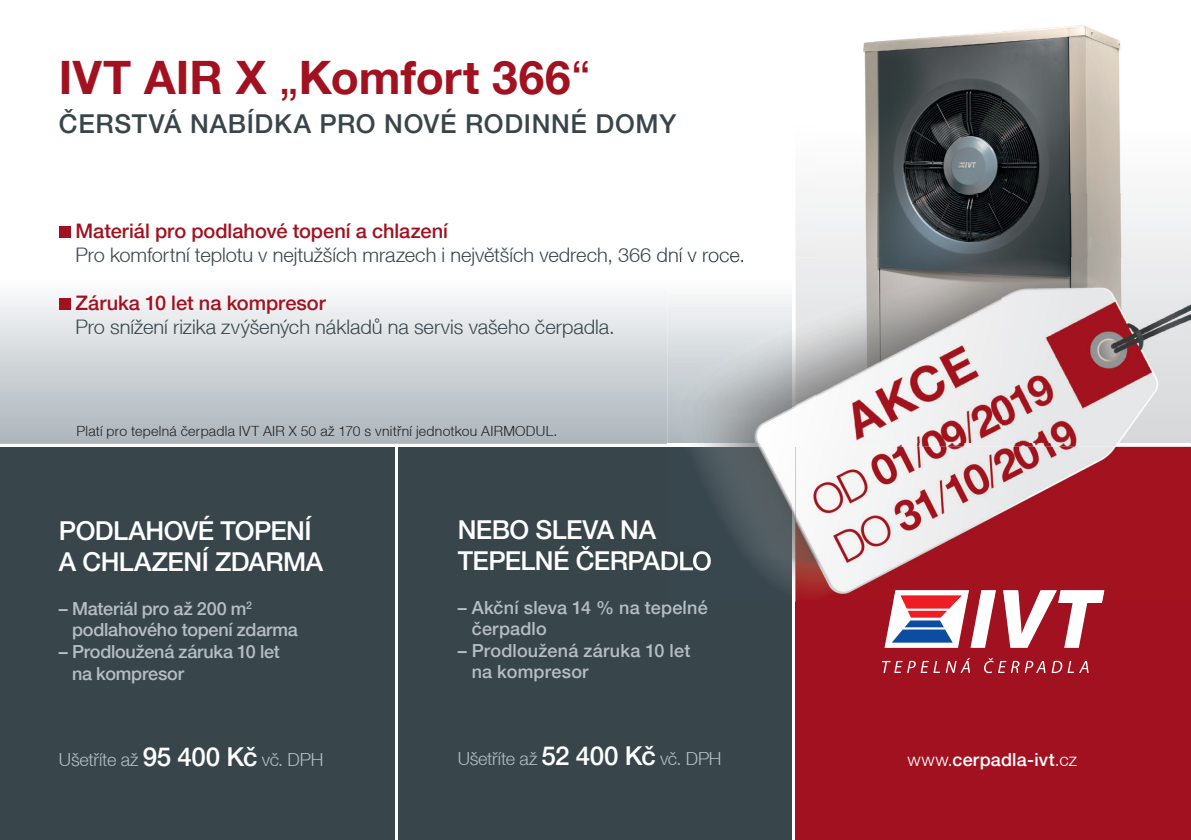
<style>
.page{position:relative;width:1191px;height:840px;background:#fff}
.page>*{position:absolute;margin:0;border:0;box-sizing:border-box;transform-origin:0 0}
.t1{font:700 46px "Helvetica KM";letter-spacing:.005em;color:#a2111f}
.t2{font:500 26px/31.2px "Helvetica KM";letter-spacing:-.02em;color:#fff}
.t3{font:500 26px "Helvetica KM";letter-spacing:.025em;color:#38464c}
.t4{font:300 20px "Helvetica KM";color:#38464c}
.t5{font:500 20px "Helvetica KM";color:#a2111f}
.t6{font:500 18px/21.6px "Helvetica KM";letter-spacing:-.005em;color:#b6bec3}
.t7{font:300 18px "Helvetica KM";letter-spacing:-.015em;color:#b6bec3}
.t8{font:500 18px/21.6px "Helvetica KM";letter-spacing:.015em;color:#b6bec3}
.t9{font:500 18px "Helvetica KM";letter-spacing:.01em;color:#fff}
.t10{font:300 14px "Helvetica KM";letter-spacing:.02em;color:#231f20}
.s1{font-weight:400}
.s2{font-weight:500;font-size:26px;color:#fff}
.s3{font-weight:300}
</style>
<div class="page">
<svg style="left:0;top:226px;width:667px;height:217px"></svg>
<svg style="left:77px;top:247px;width:590px;height:19px"></svg>
<div style="left:0;top:445px;width:793px;height:394px;background:#38464c"></div>
<div style="left:795px;top:445px;width:396px;height:394px;background:#a2111f"></div>
<svg style="left:796px;top:194px;width:395px;height:63px"></svg>
<hr style="left:395px;top:444px;width:3px;height:395px;background:#fff">
<hr style="left:0;top:443px;width:1191px;height:3px;background:#fff">
<svg style="left:882px;top:658px;width:88px;height:14px"></svg>
<svg style="left:984px;top:658px;width:61px;height:14px"></svg>
<svg style="left:1051px;top:660px;width:37px;height:12px"></svg>
<svg style="left:884px;top:601px;width:110px;height:46px"></svg>
<svg style="left:1004px;top:601px;width:99px;height:46px"></svg>
<hr style="left:792px;top:0;width:3px;height:839px;background:#fff">
<div style="left:59px;top:226px;width:11px;height:12px;background:#a2111f"></div>
<div style="left:59px;top:298px;width:11px;height:12px;background:#a2111f"></div>
<img style="left:816px;top:25px;width:373px;height:232px">
<img style="left:667px;top:257px;width:524px;height:344px">
<img style="left:893px;top:590px;width:76px;height:11px">
<img style="left:900px;top:595px;width:61px;height:6px">
<img style="left:979px;top:590px;width:17px;height:11px">
<img style="left:1003px;top:590px;width:53px;height:11px">
<img style="left:1058px;top:590px;width:46px;height:11px">
<img style="left:792px;top:446px;width:1px;height:155px">
<img style="left:667px;top:546px;width:44px;height:24px">
<img style="left:667px;top:600px;width:40px;height:1px">
<img style="left:667px;top:257px;width:76px;height:9px">
<h1 class="t1" style="left:59px;top:49px;width:533px">IVT AIR X <span class="s1">„</span>Komfort 366<span class="s1">“</span></h1>
<h2 class="t3" style="left:59px;top:108px;width:619px">ČERSTVÁ NABÍDKA PRO NOVÉ RODINNÉ DOMY</h2>
<p class="t5" style="left:75px;top:218px;width:374px">Materiál pro podlahové topení a chlazení</p>
<p class="t4" style="left:75px;top:242px;width:671px">Pro komfortní teplotu v nejtužších mrazech i největších vedrech, 366 dní v roce.</p>
<p class="t5" style="left:75px;top:290px;width:252px">Záruka 10 let na kompresor</p>
<p class="t4" style="left:75px;top:314px;width:541px">Pro snížení rizika zvýšených nákladů na servis vašeho čerpadla.</p>
<p class="t10" style="left:77px;top:422px;width:482px">Platí pro tepelná čerpadla IVT AIR X 50 až 170 s vnitřní jednotkou AIRMODUL.</p>
<h2 class="t2" style="left:59px;top:515px;width:266px">PODLAHOVÉ TOPENÍ<br>A CHLAZENÍ ZDARMA</h2>
<p class="t6" style="left:72px;top:597px;width:227px;text-indent:-13px">– Materiál pro až 200 m<sup>2 </sup>podlahového topení zdarma</p>
<p class="t6" style="left:72px;top:640px;width:209px;text-indent:-13px">– Prodloužená záruka 10 let na kompresor</p>
<p class="t7" style="left:59px;top:748px;width:266px">Ušetříte až <span class="s2">95 400 Kč</span> vč. DPH</p>
<h2 class="t2" style="left:458px;top:514px;width:255px">NEBO SLEVA NA<br>TEPELNÉ ČERPADLO</h2>
<p class="t6" style="left:472px;top:596px;width:237px;text-indent:-14px">– Akční sleva 14 % na tepelné čerpadlo</p>
<p class="t8" style="left:472px;top:639px;width:220px;text-indent:-14px">– Prodloužená záruka 10 let na kompresor</p>
<p class="t7" style="left:458px;top:747px;width:265px">Ušetříte až <span class="s2">52 400 Kč</span> vč. DPH</p>
<p class="t9" style="left:907px;top:748px;width:171px"><span class="s3">www.</span>cerpadla-ivt<span class="s3">.cz</span></p>
</div>
